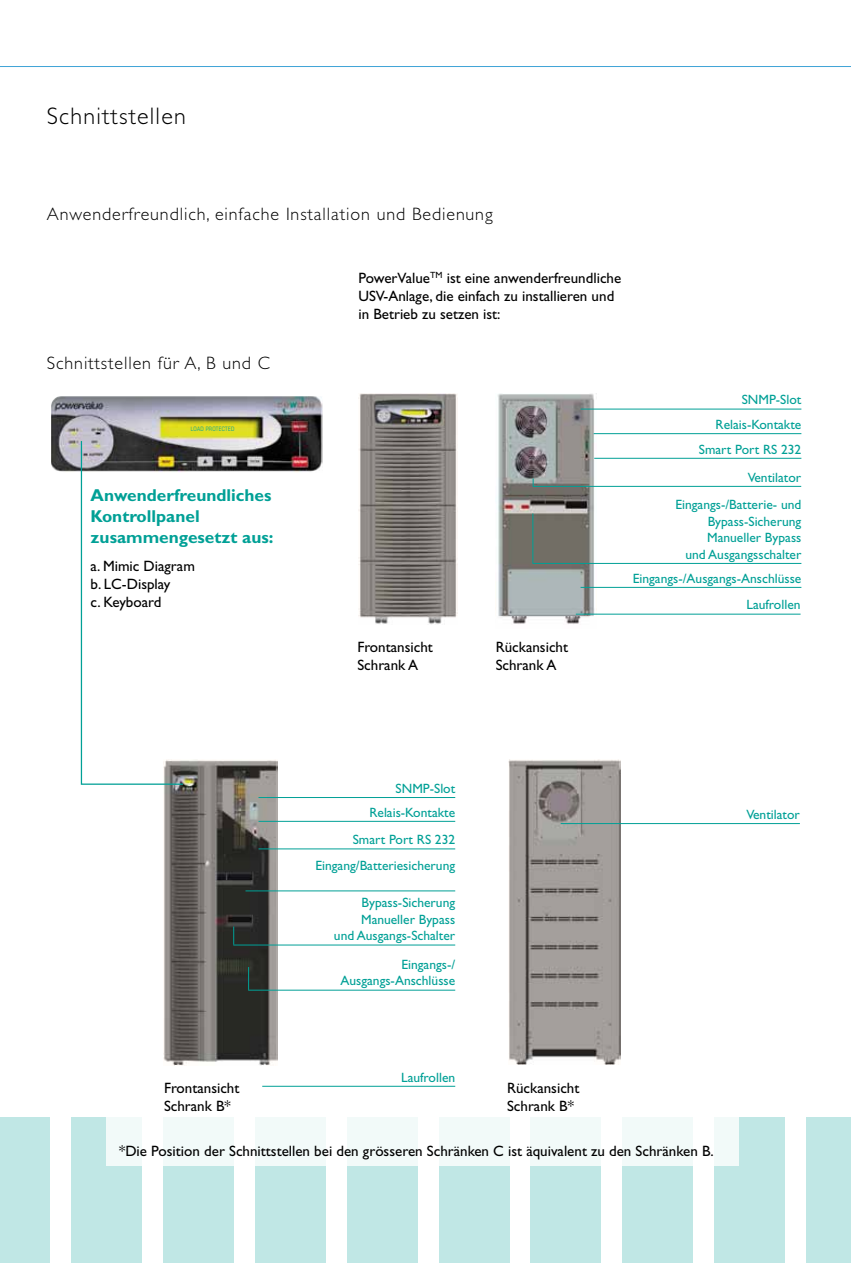
<style>
.page{position:relative;width:851px;height:1263px;background:#fff}
.page>*{position:absolute;margin:0;border:0;box-sizing:border-box;transform-origin:0 0}
.t1{font:300 24px "Gill Sans";letter-spacing:.05em;color:#000}
.t2{font:300 18px "Gill Sans";letter-spacing:.05em;color:#000}
.t3{font:700 17.25px/21px "Gill Sans";color:#00a096}
.t4{font:15px/18px "Gill Sans";color:#000}
.t5{font:13.5px/16.5px "Gill Sans";color:#00a096;text-align:right}
.t6{font:condensed 6px "Eurostile";letter-spacing:.05em;color:#00a096;scale:.9 1}
</style>
<div class="page">
<div style="left:806px;top:1117px;width:44px;height:146px;background:#c0e7e5"></div>
<div style="left:714px;top:1117px;width:70px;height:146px;background:#c0e7e5"></div>
<div style="left:622px;top:1117px;width:70px;height:146px;background:#c0e7e5"></div>
<div style="left:530px;top:1117px;width:71px;height:146px;background:#c0e7e5"></div>
<div style="left:439px;top:1117px;width:70px;height:146px;background:#c0e7e5"></div>
<div style="left:347px;top:1117px;width:70px;height:146px;background:#c0e7e5"></div>
<div style="left:255px;top:1117px;width:70px;height:146px;background:#c0e7e5"></div>
<div style="left:163px;top:1117px;width:71px;height:146px;background:#c0e7e5"></div>
<div style="left:72px;top:1117px;width:70px;height:146px;background:#c0e7e5"></div>
<div style="left:0;top:1117px;width:50px;height:146px;background:#c0e7e5"></div>
<img style="left:497px;top:393px;width:99px;height:231px">
<div style="left:106px;top:954px;width:632px;height:212px;background:linear-gradient(to right,#fcfefe,#fcfdfd)"></div>
<img style="left:163px;top:759px;width:115px;height:306px">
<img style="left:508px;top:759px;width:112px;height:306px">
<img style="left:358px;top:393px;width:99px;height:232px">
<hr style="left:258px;top:797px;width:197px;height:1px;background:#00a096">
<hr style="left:258px;top:848px;width:197px;height:1px;background:#00a096">
<hr style="left:258px;top:821px;width:197px;height:1px;background:#00a096">
<hr style="left:233px;top:944px;width:222px;height:1px;background:#00a096">
<hr style="left:245px;top:890px;width:210px;height:1px;background:#00a096">
<svg style="left:233px;top:926px;width:1px;height:19px"></svg>
<hr style="left:560px;top:823px;width:239px;height:1px;background:#00a096">
<hr style="left:532px;top:486px;width:269px;height:1px;background:#00a096">
<hr style="left:575px;top:614px;width:225px;height:1px;background:#00a096">
<hr style="left:580px;top:409px;width:221px;height:1px;background:#00a096">
<hr style="left:580px;top:587px;width:221px;height:1px;background:#00a096">
<hr style="left:594px;top:458px;width:207px;height:1px;background:#00a096">
<hr style="left:593px;top:433px;width:208px;height:1px;background:#00a096">
<hr style="left:532px;top:563px;width:269px;height:1px;background:#00a096">
<hr style="left:532px;top:513px;width:1px;height:50px;background:#00a096">
<img style="left:51px;top:396px;width:271px;height:76px">
<svg style="left:80px;top:440px;width:104px;height:345px"></svg>
<hr style="left:0;top:66px;width:850px;height:1px;background:#3fa3d7">
<hr style="left:262px;top:1086px;width:193px;height:1px;background:#00a096">
<hr style="left:248px;top:990px;width:207px;height:1px;background:#00a096">
<svg style="left:248px;top:967px;width:1px;height:23px"></svg>
<h1 class="t1" style="left:47px;top:103px;width:140px">Schnittstellen</h1>
<h2 class="t2" style="left:47px;top:204px;width:447px">Anwenderfreundlich, einfache Installation und Bedienung</h2>
<h2 class="t2" style="left:47px;top:352px;width:225px">Schnittstellen für A, B und C</h2>
<p class="t6" style="left:191px;top:426px;width:50px">LOAD PROTECTED</p>
<p class="t3" style="left:91px;top:484px;width:184px">Anwenderfreundliches<br>Kontrollpanel zusammengesetzt aus:</p>
<p class="t4" style="left:91px;top:557px;width:106px">a. Mimic Diagram b. LC-Display<br>c. Keyboard</p>
<p class="t4" style="left:358px;top:269px;width:264px">PowerValue<sup>TM</sup> ist eine anwenderfreundliche<br>USV-Anlage, die einfach zu installieren und in Betrieb zu setzen ist:</p>
<p class="t4" style="left:357px;top:638px;width:77px">Frontansicht<br>Schrank A</p>
<p class="t4" style="left:495px;top:638px;width:74px">Rückansicht<br>Schrank A</p>
<p class="t5" style="left:741px;top:391px;width:61px">SNMP-Slot</p>
<p class="t5" style="left:715px;top:416px;width:87px">Relais-Kontakte</p>
<p class="t5" style="left:698px;top:441px;width:104px">Smart Port RS 232</p>
<p class="t5" style="left:747px;top:469px;width:55px">Ventilator</p>
<p class="t5" style="left:675px;top:496px;width:127px">Eingangs-/Batterie- und<br>Bypass-Sicherung<br>Manueller Bypass<br>und Ausgangsschalter</p>
<p class="t5" style="left:632px;top:570px;width:170px">Eingangs-/Ausgangs-Anschlüsse</p>
<p class="t5" style="left:746px;top:597px;width:56px">Laufrollen</p>
<p class="t5" style="left:395px;top:780px;width:61px">SNMP-Slot</p>
<p class="t5" style="left:369px;top:804px;width:87px">Relais-Kontakte</p>
<p class="t5" style="left:353px;top:831px;width:104px">Smart Port RS 232</p>
<p class="t5" style="left:315px;top:857px;width:141px">Eingang/Batteriesicherung</p>
<p class="t5" style="left:334px;top:894px;width:123px">Bypass-Sicherung<br>Manueller Bypass<br>und Ausgangs-Schalter</p>
<p class="t5" style="left:340px;top:956px;width:116px">Eingangs-/<br>Ausgangs-Anschlüsse</p>
<p class="t5" style="left:401px;top:1069px;width:56px">Laufrollen</p>
<p class="t4" style="left:164px;top:1079px;width:77px">Frontansicht<br>Schrank B*</p>
<p class="t4" style="left:507px;top:1079px;width:74px">Rückansicht<br>Schrank B*</p>
<p class="t5" style="left:746px;top:806px;width:55px">Ventilator</p>
<p class="t4" style="left:119px;top:1142px;width:596px">*Die Position der Schnittstellen bei den grösseren Schränken C ist äquivalent zu den Schränken B.</p>
</div>
